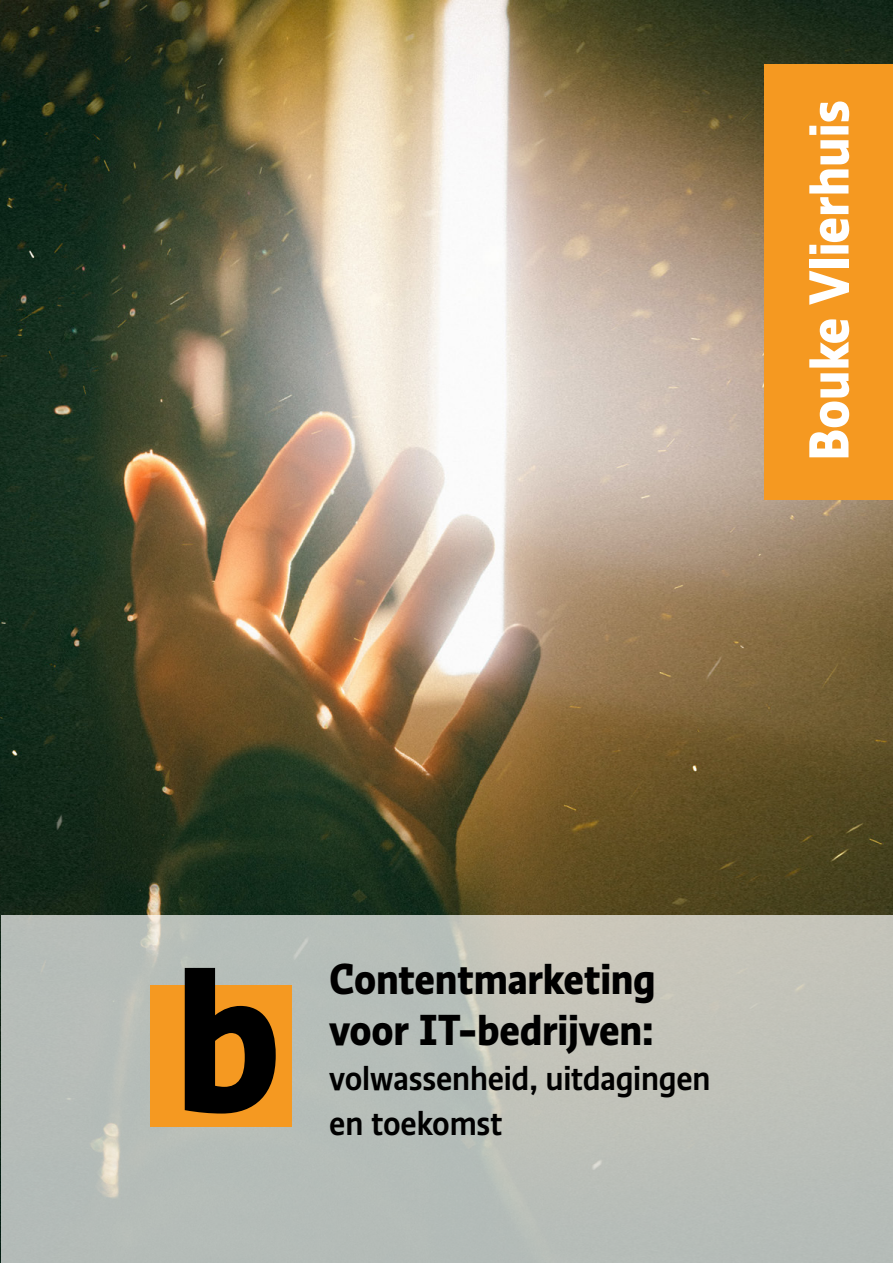
<style>
.page{position:relative;width:893px;height:1263px;background:#fff}
.page>*{position:absolute;margin:0;border:0;box-sizing:border-box;transform-origin:0 0}
.t1{font:700 58.5px "Ratio Display";color:#fff}
.t2{font:700 45px/51px "Ratio Display";letter-spacing:-.005em;color:#000}
.t3{font:500 36px/45px "Ratio Display";letter-spacing:-.005em;color:#000}
</style>
<div class="page">
<img style="left:0;top:0;width:893px;height:1263px">
<div style="left:764px;top:64px;width:129px;height:435px;background:#f59921"></div>
<div style="left:1px;top:915px;width:892px;height:348px;background:linear-gradient(to bottom,#c1c3ba,#b5bcb8)"></div>
<div style="left:150px;top:985px;width:142px;height:142px;background:#f59921"></div>
<svg style="left:185px;top:968px;width:91px;height:145px"></svg>
<h1 class="t1" style="left:792px;top:461px;width:362px;rotate:-90deg">Bouke Vlierhuis</h1>
<p class="t2" style="left:329px;top:952px;width:328px">Contentmarketing voor IT-bedrijven:</p>
<p class="t3" style="left:329px;top:1055px;width:383px">volwassenheid, uitdagingen en toekomst</p>
</div>
